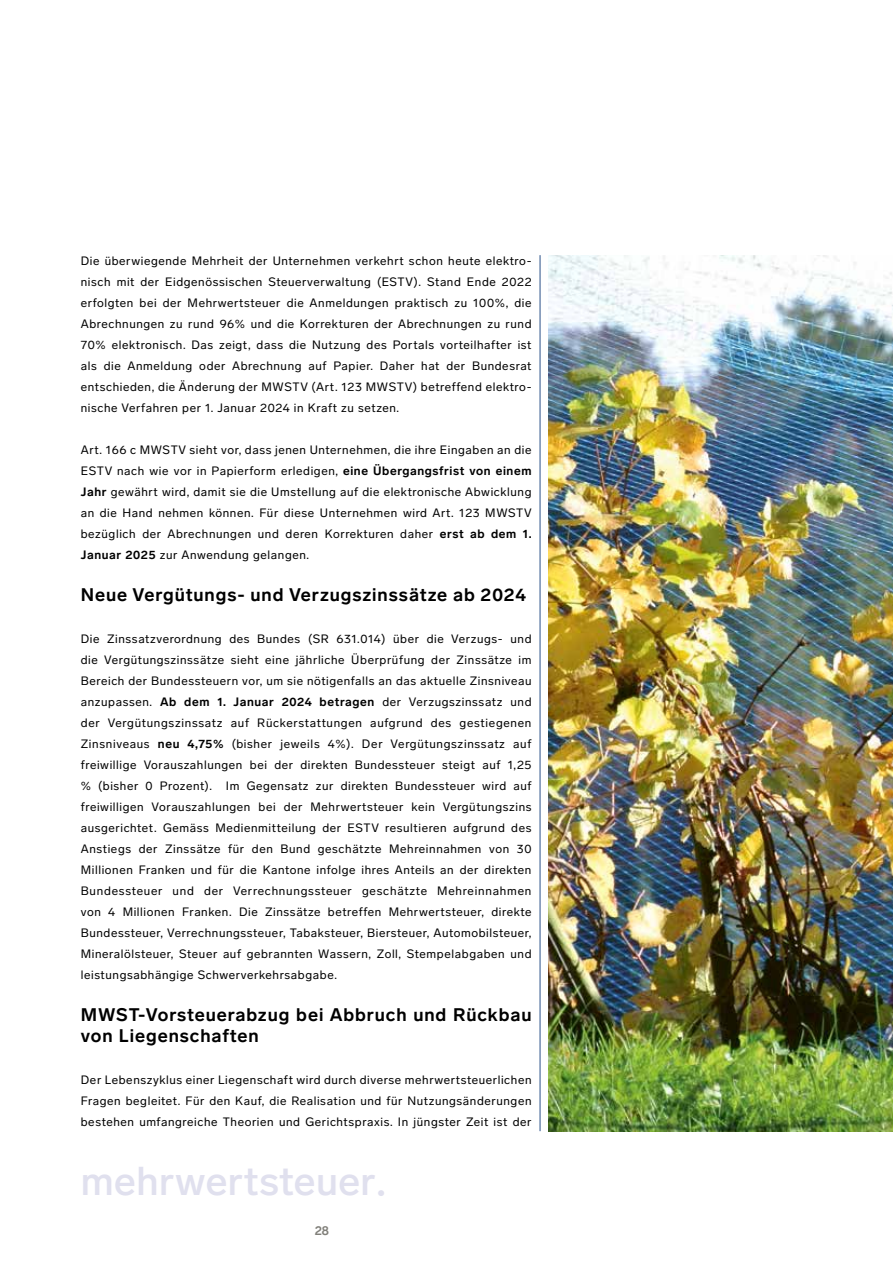
<style>
.page{position:relative;width:893px;height:1263px;background:#fff}
.page>*{position:absolute;margin:0;border:0;box-sizing:border-box;transform-origin:0 0}
.t1{font:500 39.75px "Lab Grotesque";letter-spacing:.01em;color:#e0e0ee}
.t2{font:700 18px/21px "Lab Grotesque";letter-spacing:.05em;color:#000}
.t3{font:700 12.75px "Lab Grotesque";color:#81807a;scale:.95 1}
.t4{font:12px/21px "Lab Grotesque";letter-spacing:.05em;color:#000;text-align:justify}
.s1{font-weight:700}
</style>
<div class="page">
<hr style="left:540px;top:255px;width:1px;height:876px;background:#2a5089">
<img style="left:549px;top:255px;width:344px;height:876px">
<p class="t4" style="left:81px;top:251px;width:452px">Die überwiegende Mehrheit der Unternehmen verkehrt schon heute elektro&shy;nisch mit der Eidgenössischen Steuerverwaltung (ESTV). Stand Ende 2022 erfolgten bei der Mehrwertsteuer die Anmeldungen praktisch zu 100%, die Abrechnungen zu rund 96% und die Korrekturen der Abrechnungen zu rund 70% elektronisch. Das zeigt, dass die Nutzung des Portals vorteilhafter ist als die Anmeldung oder Abrechnung auf Papier. Daher hat der Bundesrat entschieden, die Änderung der MWSTV (Art. 123 MWSTV) betreffend elektro&shy;nische Verfahren per 1. Januar 2024 in Kraft zu setzen.</p>
<p class="t4" style="left:81px;top:440px;width:452px">Art. 166 c MWSTV sieht vor, dass jenen Unternehmen, die ihre Eingaben an die ESTV nach wie vor in Papierform erledigen, <span class="s1">eine Übergangsfrist von einem Jahr</span> gewährt wird, damit sie die Umstellung auf die elektronische Abwicklung an die Hand nehmen können. Für diese Unternehmen wird Art. 123 MWSTV bezüglich der Abrechnungen und deren Korrekturen daher <span class="s1">erst ab dem 1.<br>Januar 2025</span> zur Anwendung gelangen.</p>
<h2 class="t2" style="left:81px;top:585px;width:447px">Neue Vergütungs- und Verzugszinssätze ab 2024</h2>
<p class="t4" style="left:81px;top:629px;width:452px">Die Zinssatzverordnung des Bundes (SR 631.014) über die Verzugs- und die Vergütungszinssätze sieht eine jährliche Überprüfung der Zinssätze im Bereich der Bundessteuern vor, um sie nötigenfalls an das aktuelle Zinsniveau anzupassen. <span class="s1">Ab dem 1. Januar 2024 betragen</span> der Verzugszinssatz und der Vergütungszinssatz auf Rückerstattungen aufgrund des gestiegenen Zinsniveaus <span class="s1">neu 4,75%</span> (bisher jeweils 4%). Der Vergütungszinssatz auf freiwillige Vorauszahlungen bei der direkten Bundessteuer steigt auf 1,25 % (bisher 0 Prozent). Im Gegensatz zur direkten Bundessteuer wird auf freiwilligen Vorauszahlungen bei der Mehrwertsteuer kein Vergütungszins ausgerichtet. Gemäss Medienmitteilung der ESTV resultieren aufgrund des Anstiegs der Zinssätze für den Bund geschätzte Mehreinnahmen von 30<br>Millionen Franken und für die Kantone infolge ihres Anteils an der direkten Bundessteuer und der Verrechnungssteuer geschätzte Mehreinnahmen von 4 Millionen Franken. Die Zinssätze betreffen Mehrwertsteuer, direkte Bundessteuer, Verrechnungssteuer, Tabaksteuer, Biersteuer, Automobilsteuer, Mineralölsteuer, Steuer auf gebrannten Wassern, Zoll, Stempelabgaben und leistungsabhängige Schwerverkehrsabgabe.</p>
<h2 class="t2" style="left:81px;top:1005px;width:452px">MWST-Vorsteuerabzug bei Abbruch und Rückbau von Liegenschaften</h2>
<p class="t4" style="left:81px;top:1070px;width:452px">Der Lebenszyklus einer Liegenschaft wird durch diverse mehrwertsteuerlichen Fragen begleitet. Für den Kauf, die Realisation und für Nutzungsänderungen bestehen umfangreiche Theorien und Gerichtspraxis. In jüngster Zeit ist der</p>
<h1 class="t1" style="left:81px;top:1157px;width:307px">mehrwertsteuer·</h1>
<p class="t3" style="left:315px;top:1223px;width:17px">28</p>
</div>
